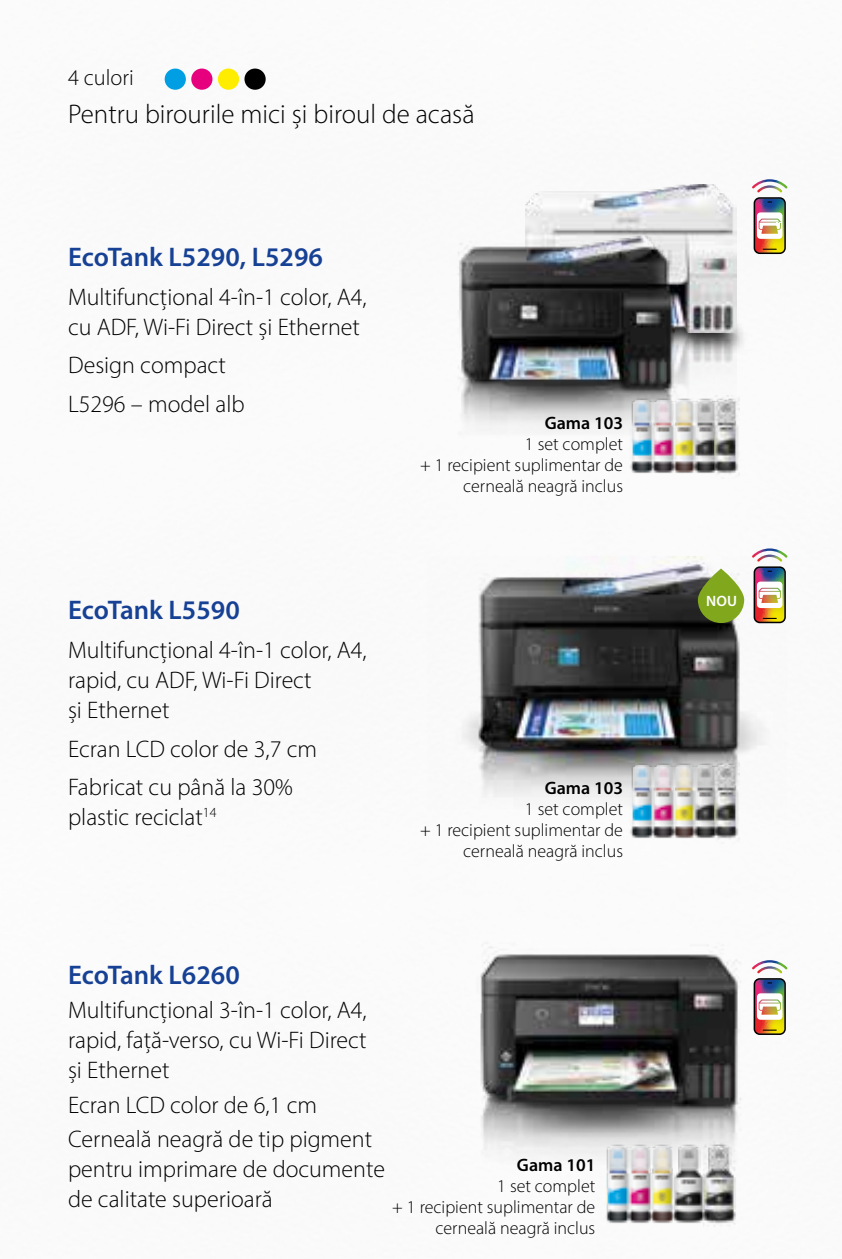
<style>
.page{position:relative;width:842px;height:1259px;background:#fff}
.page>*{position:absolute;margin:0;border:0;box-sizing:border-box;transform-origin:0 0}
.t1{font:600 27px "Myriad Pro";color:#164194}
.t2{font:300 27px "Myriad Pro";color:#000}
.t3{font:300 24px/30px "Myriad Pro";color:#000}
.t4{font:300 22.5px "Myriad Pro";color:#000}
.t5{font:300 18px/21px "Myriad Pro";color:#000;text-align:right}
.t6{font:600 18px "Myriad Pro";color:#000}
.t7{font:600 15px "Myriad Pro";color:#fff}
</style>
<div class="page">
<div style="left:191px;top:69px;width:21px;height:21px;background:#e6007d;border-radius:50%"></div>
<div style="left:244px;top:69px;width:22px;height:21px;background:#000;border-radius:50%"></div>
<div style="left:165px;top:69px;width:21px;height:21px;background:#009fe3;border-radius:50%"></div>
<div style="left:218px;top:69px;width:21px;height:21px;background:#ffed00;border-radius:50%"></div>
<img style="left:480px;top:942px;width:262px;height:219px">
<img style="left:603px;top:1142px;width:101px;height:85px">
<img style="left:712px;top:355px;width:24px;height:41px">
<div style="left:521px;top:243px;width:228px;height:112px;background:#000;opacity:.89"></div>
<img style="left:525px;top:184px;width:211px;height:149px">
<img style="left:457px;top:209px;width:255px;height:225px">
<img style="left:461px;top:556px;width:321px;height:246px">
<img style="left:479px;top:564px;width:258px;height:185px">
<img style="left:628px;top:761px;width:87px;height:78px">
<img style="left:628px;top:396px;width:87px;height:78px">
<img style="left:715px;top:761px;width:25px;height:79px">
<img style="left:715px;top:396px;width:25px;height:83px">
<img style="left:704px;top:1142px;width:32px;height:85px">
<img style="left:752px;top:179px;width:35px;height:75px">
<img style="left:752px;top:960px;width:35px;height:75px">
<img style="left:752px;top:548px;width:35px;height:75px">
<svg style="left:698px;top:568px;width:46px;height:55px;background:#8cab38"></svg>
<p class="t4" style="left:68px;top:64px;width:67px">4 culori</p>
<p class="t2" style="left:68px;top:98px;width:408px">Pentru birourile mici și biroul de acasă</p>
<p class="t1" style="left:68px;top:240px;width:256px">EcoTank L5290, L5296</p>
<p class="t3" style="left:68px;top:281px;width:300px">Multifuncțional 4-în-1 color, A4, cu ADF, Wi-Fi Direct și Ethernet</p>
<p class="t3" style="left:68px;top:346px;width:178px;line-height:38.4px">Design compact<br>L5296 – model alb</p>
<p class="t6" style="left:545px;top:411px;width:80px">Gama 103</p>
<p class="t5" style="left:420px;top:433px;width:205px">1 set complet<br>+ 1 recipient suplimentar de cerneală neagră inclus</p>
<p class="t1" style="left:68px;top:593px;width:173px">EcoTank L5590</p>
<p class="t3" style="left:68px;top:635px;width:300px">Multifuncțional 4-în-1 color, A4, rapid, cu ADF, Wi-Fi Direct<br>și Ethernet</p>
<p class="t3" style="left:68px;top:729px;width:250px;line-height:38.4px">Ecran LCD color de 3,7 cm<br>Fabricat cu până la 30%</p>
<p class="t3" style="left:68px;top:802px;width:150px">plastic reciclat<sup>14</sup></p>
<p class="t6" style="left:545px;top:777px;width:80px">Gama 103</p>
<p class="t5" style="left:420px;top:799px;width:205px">1 set complet<br>+ 1 recipient suplimentar de cerneală neagră inclus</p>
<p class="t1" style="left:68px;top:957px;width:173px">EcoTank L6260</p>
<p class="t3" style="left:68px;top:995px;width:300px;text-align:justify">Multifuncțional 3-în-1 color, A4, rapid, față-verso, cu Wi-Fi Direct și Ethernet</p>
<p class="t3" style="left:68px;top:1087px;width:306px;line-height:34.2px">Ecran LCD color de 6,1 cm<br>Cerneală neagră de tip pigment</p>
<p class="t3" style="left:68px;top:1153px;width:318px">pentru imprimare de documente de calitate superioară</p>
<p class="t6" style="left:517px;top:1153px;width:80px">Gama 101</p>
<p class="t5" style="left:392px;top:1175px;width:205px">1 set complet<br>+ 1 recipient suplimentar de cerneală neagră inclus</p>
<p class="t7" style="left:706px;top:591px;width:32px">NOU</p>
</div>
